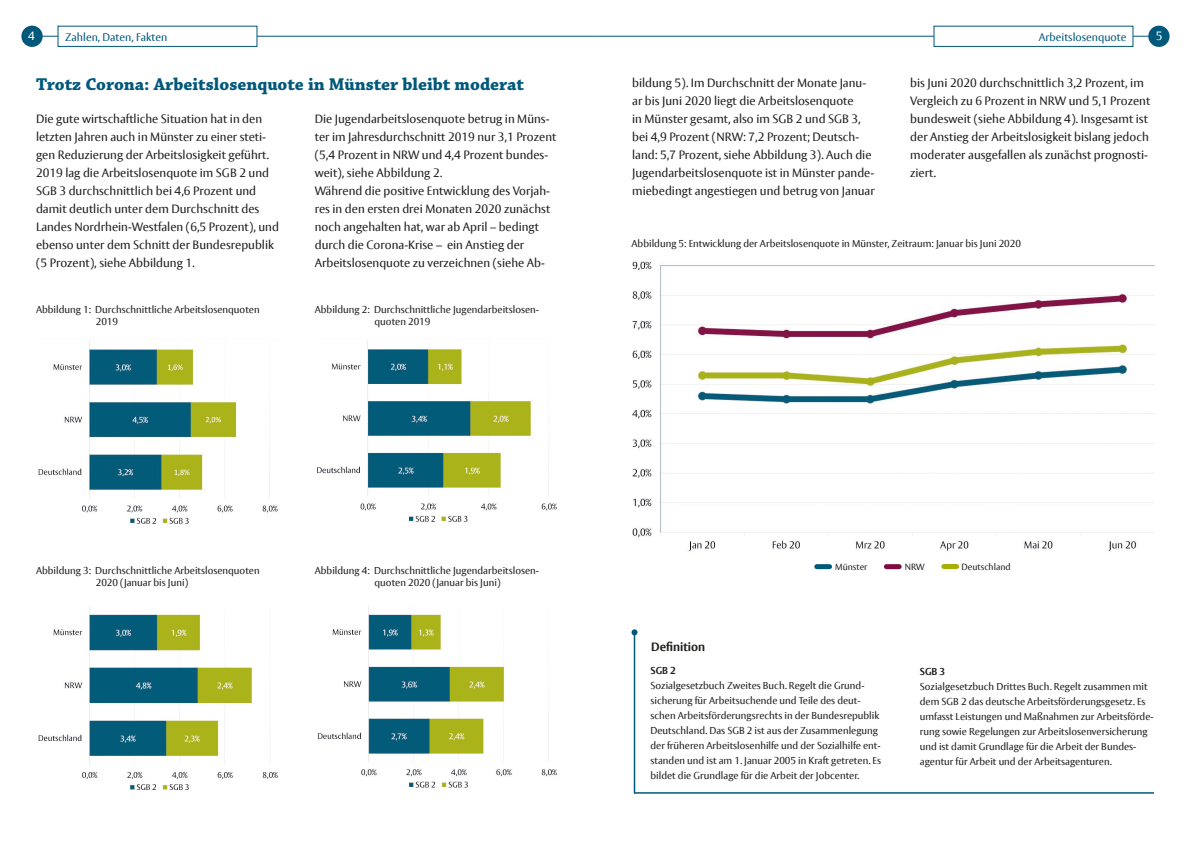
<style>
.page{position:relative;width:1191px;height:842px;background:#fff}
.page>*{position:absolute;margin:0;border:0;box-sizing:border-box;transform-origin:0 0}
.t1{font:700 18px "Chaparral Pro";color:#00587b}
.t2{font:12px/18px "Vesta Pro";color:#1d1d1b}
.t3{font:700 12px "Vesta Pro";color:#1d1d1b}
.t4{font:12px "Vesta Pro";color:#fff}
.t5{font:11px "Vesta Pro";color:#00587b}
.t6{font:10px/15px "Vesta Pro";color:#1d1d1b}
.t7{font:700 10px "Vesta Pro";color:#1d1d1b}
.t8{font:9px "Vesta Pro";color:#1d1d1b}
</style>
<div class="page">
<hr style="left:37px;top:36px;width:558px;height:1px;background:#00587b">
<div style="left:21px;top:26px;width:22px;height:21px;background:#00587b;border-radius:50%"></div>
<div style="left:58px;top:26px;width:199px;height:21px;background:#fff;border:1px solid #00587b"></div>
<hr style="left:595px;top:36px;width:558px;height:1px;background:#00587b">
<div style="left:1148px;top:26px;width:21px;height:21px;background:#00587b;border-radius:50%"></div>
<div style="left:933px;top:26px;width:200px;height:21px;background:#fff;border:1px solid #00587b"></div>
<hr style="left:634px;top:792px;width:520px;height:2px;background:#00587b">
<img style="left:38px;top:341px;width:240px;height:183px">
<img style="left:317px;top:341px;width:240px;height:181px">
<img style="left:632px;top:261px;width:523px;height:290px">
<div style="left:816px;top:564px;width:13px;height:5px;background:#00587b"></div>
<div style="left:886px;top:564px;width:13px;height:5px;background:#810a41"></div>
<div style="left:943px;top:564px;width:13px;height:5px;background:#a6ae00"></div>
<img style="left:38px;top:606px;width:240px;height:184px">
<img style="left:317px;top:606px;width:240px;height:182px">
<hr style="left:634px;top:632px;width:1px;height:162px;background:#00587b">
<svg style="left:631px;top:629px;width:6px;height:6px"></svg>
<p class="t4" style="left:28px;top:29px;width:8px">4</p>
<p class="t5" style="left:65px;top:30px;width:104px">Zahlen, Daten, Fakten</p>
<p class="t5" style="left:1038px;top:30px;width:89px">Arbeitslosenquote</p>
<p class="t4" style="left:1155px;top:29px;width:8px">5</p>
<h1 class="t1" style="left:36px;top:74px;width:490px">Trotz Corona: Arbeitslosenquote in Münster bleibt moderat</h1>
<p class="t2" style="left:36px;top:109px;width:244px">Die gute wirtschaftliche Situation hat in den letzten Jahren auch in Münster zu einer steti&shy;gen Reduzierung der Arbeitslosigkeit geführt.<br>2019 lag die Arbeitslosenquote im SGB 2 und SGB 3 durchschnittlich bei 4,6 Prozent und damit deutlich unter dem Durchschnitt des Landes Nordrhein-Westfalen (6,5 Prozent), und ebenso unter dem Schnitt der Bundesrepublik (5 Prozent), siehe Abbildung 1.</p>
<p class="t6" style="left:96px;top:304px;width:165px;line-height:12px;text-indent:-60px">Abbildung 1: Durchschnittliche Arbeitslosenquoten<br>2019</p>
<p class="t2" style="left:632px;top:73px;width:244px">bildung 5). Im Durchschnitt der Monate Janu&shy;ar bis Juni 2020 liegt die Arbeitslosenquote<br>in Münster gesamt, also im SGB 2 und SGB 3, bei 4,9 Prozent (NRW: 7,2 Prozent; Deutsch&shy;land: 5,7 Prozent, siehe Abbildung 3). Auch die Jugendarbeitslosenquote ist in Münster pande&shy;miebedingt angestiegen und betrug von Januar</p>
<p class="t2" style="left:910px;top:73px;width:241px">bis Juni 2020 durchschnittlich 3,2 Prozent, im Vergleich zu 6 Prozent in NRW und 5,1 Prozent bundesweit (siehe Abbildung 4). Insgesamt ist der Anstieg der Arbeitslosigkeit bislang jedoch moderater ausgefallen als zunächst prognosti&shy;ziert.</p>
<p class="t2" style="left:315px;top:109px;width:243px">Die Jugendarbeitslosenquote betrug in Müns&shy;ter im Jahresdurchschnitt 2019 nur 3,1 Prozent (5,4 Prozent in NRW und 4,4 Prozent bundes&shy;weit), siehe Abbildung 2.<br>Während die positive Entwicklung des Vorjah&shy;res in den ersten drei Monaten 2020 zunächst noch angehalten hat, war ab April – bedingt durch die Corona-Krise – ein Anstieg der Arbeitslosenquote zu verzeichnen (siehe Ab-</p>
<p class="t6" style="left:631px;top:236px;width:391px">Abbildung 5: Entwicklung der Arbeitslosenquote in Münster, Zeitraum: Januar bis Juni 2020</p>
<p class="t6" style="left:374px;top:304px;width:166px;line-height:12px;text-indent:-60px">Abbildung 2: Durchschnittliche Jugendarbeitslosen&shy;quoten 2019</p>
<p class="t6" style="left:96px;top:564px;width:165px;line-height:12px;text-indent:-60px">Abbildung 3: Durchschnittliche Arbeitslosenquoten<br>2020 (Januar bis Juni)</p>
<p class="t6" style="left:374px;top:564px;width:166px;line-height:12px;text-indent:-60px">Abbildung 4: Durchschnittliche Jugendarbeitslosen&shy;quoten 2020 (Januar bis Juni)</p>
<p class="t8" style="left:835px;top:561px;width:34px">Münster</p>
<p class="t8" style="left:904px;top:561px;width:22px">NRW</p>
<p class="t8" style="left:961px;top:561px;width:51px">Deutschland</p>
<p class="t3" style="left:651px;top:640px;width:56px">Definition</p>
<p class="t7" style="left:650px;top:665px;width:27px">SGB 2</p>
<p class="t6" style="left:650px;top:678px;width:232px">Sozialgesetzbuch Zweites Buch. Regelt die Grund&shy;sicherung für Arbeitsuchende und Teile des deut&shy;schen Arbeitsförderungsrechts in der Bundesrepublik Deutschland. Das SGB 2 ist aus der Zusammenlegung der früheren Arbeitslosenhilfe und der Sozialhilfe ent&shy;standen und ist am 1. Januar 2005 in Kraft getreten. Es bildet die Grundlage für die Arbeit der Jobcenter.</p>
<p class="t7" style="left:919px;top:665px;width:27px">SGB 3</p>
<p class="t6" style="left:919px;top:678px;width:235px">Sozialgesetzbuch Drittes Buch. Regelt zusammen mit dem SGB 2 das deutsche Arbeitsförderungsgesetz. Es umfasst Leistungen und Maßnahmen zur Arbeitsförde&shy;rung sowie Regelungen zur Arbeitslosenversicherung und ist damit Grundlage für die Arbeit der Bundes&shy;agentur für Arbeit und der Arbeitsagenturen.</p>
</div>
